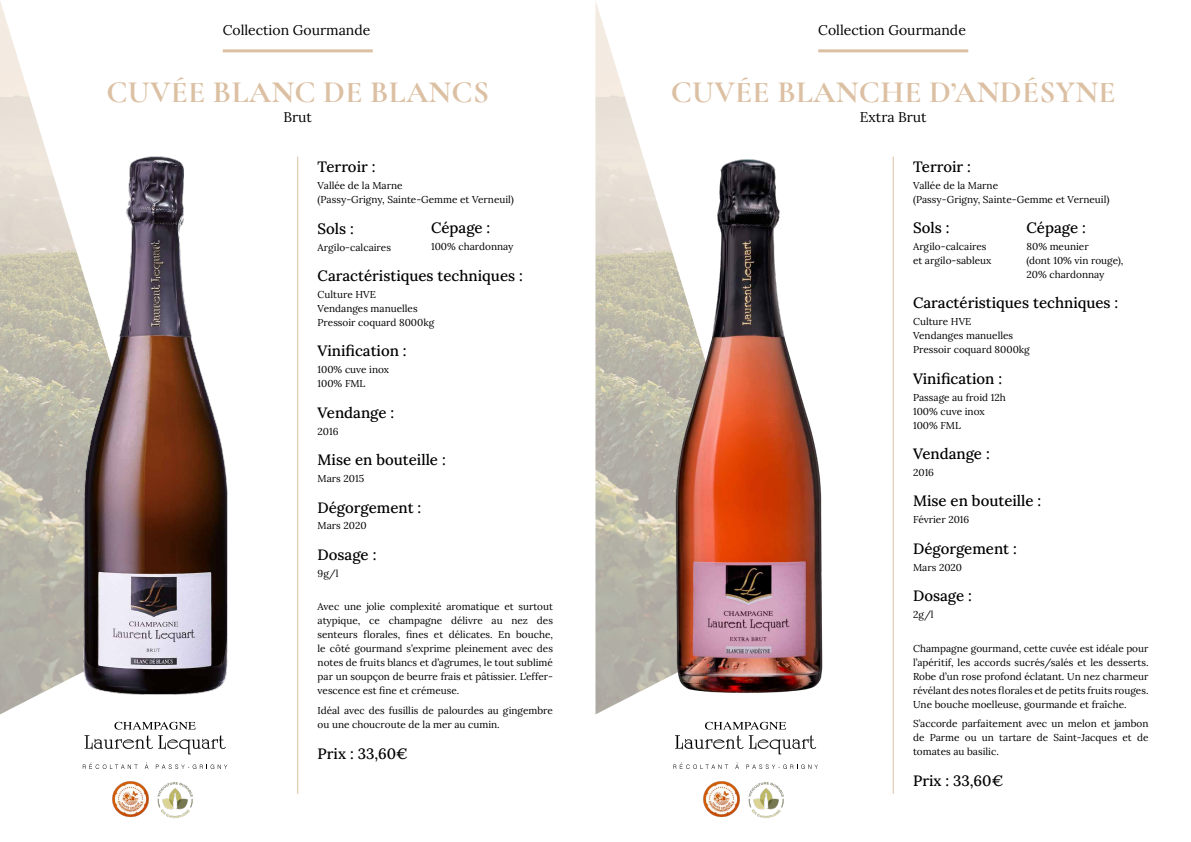
<style>
.page{position:relative;width:1191px;height:842px;background:#fff}
.page>*{position:absolute;margin:0;border:0;box-sizing:border-box;transform-origin:0 0}
.titre{font:700 31px "Cormorant Garamond";letter-spacing:.01em;color:#dcc0a3}
.catégorie_FT{font:15px "Lora";color:#000}
.Accroche{font:14px "Lora";color:#000}
.Accroche_2{font:14px "Lora";color:#000}
.texte{font:10px/14px "Lora";color:#000}
</style>
<div class="page">
<img style="left:595px;top:1px;width:46px;height:713px">
<img style="left:0;top:1px;width:46px;height:713px">
<hr style="left:223px;top:49px;width:150px;height:3px;background:#dcc0a3">
<hr style="left:818px;top:49px;width:150px;height:3px;background:#dcc0a3">
<hr style="left:297px;top:157px;width:1px;height:637px;background:#dcc0a3">
<hr style="left:892px;top:157px;width:1px;height:637px;background:#dcc0a3">
<img style="left:33px;top:150px;width:195px;height:552px">
<img style="left:624px;top:150px;width:199px;height:552px">
<svg style="left:85px;top:722px;width:141px;height:32px"></svg>
<svg style="left:156px;top:764px;width:71px;height:5px"></svg>
<svg style="left:83px;top:762px;width:55px;height:7px"></svg>
<svg style="left:145px;top:762px;width:3px;height:7px"></svg>
<img style="left:112px;top:781px;width:37px;height:37px">
<img style="left:157px;top:782px;width:36px;height:37px">
<svg style="left:675px;top:722px;width:141px;height:32px"></svg>
<svg style="left:746px;top:764px;width:72px;height:5px"></svg>
<svg style="left:673px;top:762px;width:55px;height:7px"></svg>
<svg style="left:735px;top:762px;width:4px;height:7px"></svg>
<img style="left:703px;top:781px;width:37px;height:37px">
<img style="left:748px;top:782px;width:36px;height:37px">
<p class="Accroche" style="left:223px;top:20px;width:149px">Collection Gourmande</p>
<p class="titre" style="left:106px;top:73px;width:384px">CUVÉE BLANC DE BLANCS</p>
<p class="Accroche_2" style="left:283px;top:106px;width:30px">Brut</p>
<p class="catégorie_FT" style="left:317px;top:156px;width:59px">Terroir :</p>
<p class="texte" style="left:317px;top:178px;width:198px">Vallée de la Marne<br>(Passy-Grigny, Sainte-Gemme et Verneuil)</p>
<p class="catégorie_FT" style="left:317px;top:217px;width:38px">Sols :</p>
<p class="texte" style="left:317px;top:239px;width:75px">Argilo-calcaires</p>
<p class="catégorie_FT" style="left:317px;top:264px;width:207px">Caractéristiques techniques :</p>
<p class="texte" style="left:317px;top:287px;width:118px">Culture HVE<br>Vendanges manuelles<br>Pressoir coquard 8000kg</p>
<p class="catégorie_FT" style="left:317px;top:340px;width:91px">Vinification :</p>
<p class="texte" style="left:317px;top:362px;width:73px">100% cuve inox<br>100% FML</p>
<p class="catégorie_FT" style="left:317px;top:401px;width:78px">Vendange :</p>
<p class="texte" style="left:317px;top:423px;width:22px">2016</p>
<p class="catégorie_FT" style="left:317px;top:448px;width:130px">Mise en bouteille :</p>
<p class="texte" style="left:317px;top:471px;width:48px">Mars 2015</p>
<p class="catégorie_FT" style="left:317px;top:496px;width:105px">Dégorgement :</p>
<p class="texte" style="left:317px;top:518px;width:51px">Mars 2020</p>
<p class="catégorie_FT" style="left:317px;top:543px;width:60px">Dosage :</p>
<p class="texte" style="left:317px;top:565px;width:22px">9g/l</p>
<p class="texte" style="left:317px;top:599px;width:237px;text-align:justify">Avec une jolie complexité aromatique et surtout atypique, ce champagne délivre au nez des senteurs florales, fines et délicates. En bouche, le côté gourmand s’exprime pleinement avec des notes de fruits blancs et d’agrumes, le tout sublimé par un soupçon de beurre frais et pâtissier. L’effer&shy;vescence est fine et crémeuse.</p>
<p class="texte" style="left:317px;top:703px;width:237px">Idéal avec des fusillis de palourdes au gingembre ou une choucroute de la mer au cumin.</p>
<p class="catégorie_FT" style="left:317px;top:742px;width:92px">Prix : 33,60€</p>
<p class="catégorie_FT" style="left:431px;top:217px;width:61px">Cépage :</p>
<p class="texte" style="left:431px;top:239px;width:84px">100% chardonnay</p>
<p class="Accroche" style="left:818px;top:20px;width:149px">Collection Gourmande</p>
<p class="titre" style="left:671px;top:73px;width:446px">CUVÉE BLANCHE D’ANDÉSYNE</p>
<p class="Accroche_2" style="left:859px;top:106px;width:68px">Extra Brut</p>
<p class="catégorie_FT" style="left:913px;top:155px;width:59px">Terroir :</p>
<p class="texte" style="left:913px;top:177px;width:198px">Vallée de la Marne<br>(Passy-Grigny, Sainte-Gemme et Verneuil)</p>
<p class="catégorie_FT" style="left:913px;top:216px;width:38px">Sols :</p>
<p class="texte" style="left:913px;top:239px;width:80px">Argilo-calcaires et argilo-sableux</p>
<p class="catégorie_FT" style="left:913px;top:292px;width:207px">Caractéristiques techniques :</p>
<p class="texte" style="left:913px;top:314px;width:118px">Culture HVE<br>Vendanges manuelles<br>Pressoir coquard 8000kg</p>
<p class="catégorie_FT" style="left:913px;top:367px;width:91px">Vinification :</p>
<p class="texte" style="left:913px;top:389px;width:94px">Passage au froid 12h<br>100% cuve inox<br>100% FML</p>
<p class="catégorie_FT" style="left:913px;top:442px;width:78px">Vendange :</p>
<p class="texte" style="left:913px;top:465px;width:22px">2016</p>
<p class="catégorie_FT" style="left:913px;top:490px;width:130px">Mise en bouteille :</p>
<p class="texte" style="left:913px;top:512px;width:58px">Février 2016</p>
<p class="catégorie_FT" style="left:913px;top:537px;width:105px">Dégorgement :</p>
<p class="texte" style="left:913px;top:559px;width:51px">Mars 2020</p>
<p class="catégorie_FT" style="left:913px;top:584px;width:60px">Dosage :</p>
<p class="texte" style="left:913px;top:607px;width:22px">2g/l</p>
<p class="texte" style="left:913px;top:640px;width:237px;text-align:justify">Champagne gourmand, cette cuvée est idéale pour l’apéritif, les accords sucrés/salés et les desserts.<br>Robe d’un rose profond éclatant. Un nez charmeur révélant des notes florales et de petits fruits rouges.<br>Une bouche moelleuse, gourmande et fraîche.</p>
<p class="texte" style="left:913px;top:716px;width:237px;text-align:justify">S’accorde parfaitement avec un melon et jambon de Parme ou un tartare de Saint-Jacques et de tomates au basilic.</p>
<p class="catégorie_FT" style="left:913px;top:769px;width:92px">Prix : 33,60€</p>
<p class="catégorie_FT" style="left:1026px;top:216px;width:61px">Cépage :</p>
<p class="texte" style="left:1026px;top:238px;width:98px">80% meunier<br>(dont 10% vin rouge),<br>20% chardonnay</p>
</div>
